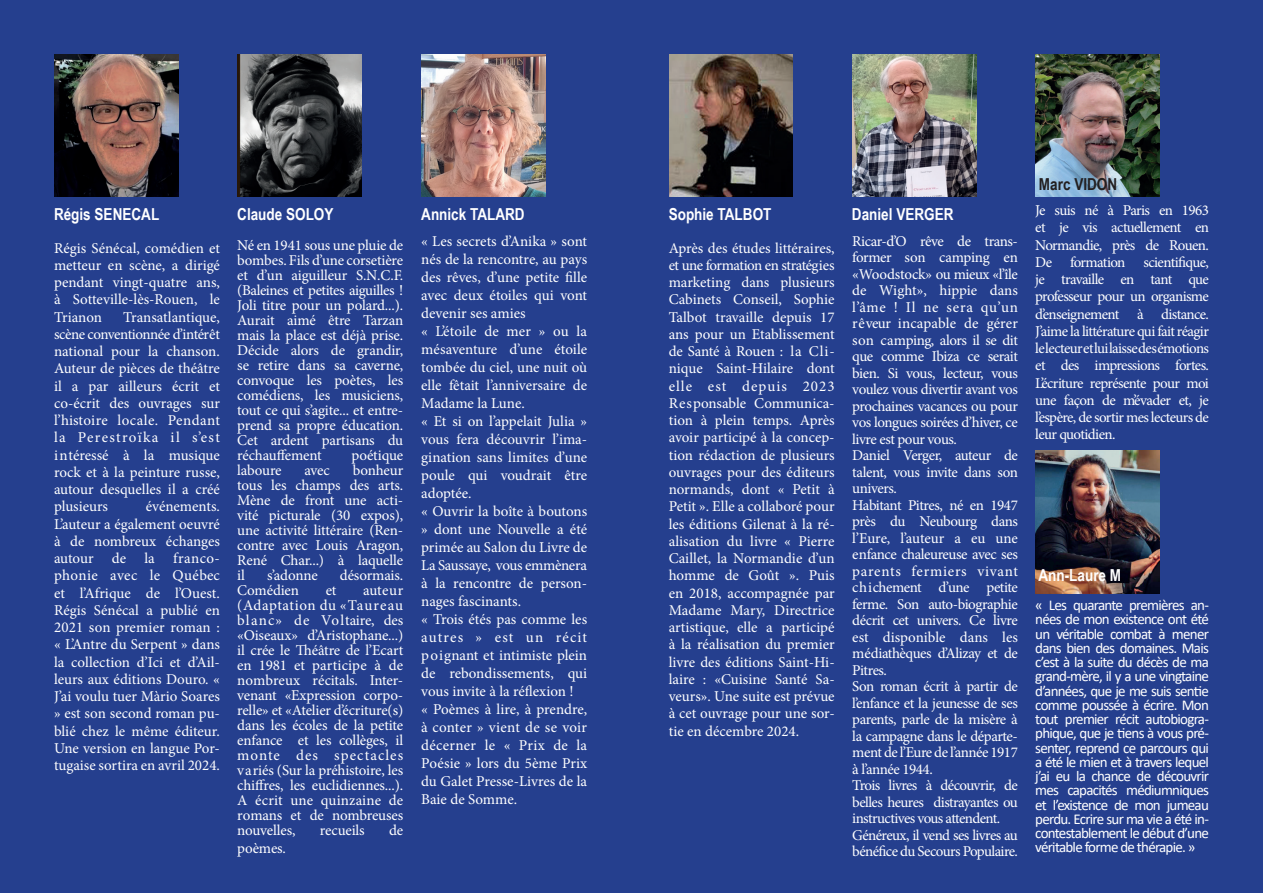
<style>
.page{position:relative;width:1263px;height:893px;background:#253f8e}
.page>*{position:absolute;margin:0;border:0;box-sizing:border-box;transform-origin:0 0}
.t1{font:700 16.5px "Arial Narrow";color:#fff}
.t2{font:700 16.5px "Arial Narrow";color:#231f20}
.t3{font:15px/17.2px "Minion Pro";letter-spacing:-.01em;color:#fff;text-align:justify}
.t4{font:15px/16.5px "Minion Pro";letter-spacing:-.03em;color:#fff}
.t5{font:15px/14.2px "Calibri";letter-spacing:-.05em;color:#fff;text-align:justify}
</style>
<div class="page">
<img style="left:54px;top:54px;width:124px;height:143px">
<img style="left:238px;top:54px;width:123px;height:143px">
<img style="left:422px;top:54px;width:123px;height:143px">
<img style="left:669px;top:54px;width:124px;height:143px">
<img style="left:852px;top:54px;width:124px;height:143px">
<img style="left:1035px;top:54px;width:124px;height:143px">
<img style="left:1035px;top:451px;width:124px;height:143px">
<p class="t1" style="left:54px;top:202px;width:107px">Régis SENECAL</p>
<p class="t3" style="left:54px;top:239px;width:167px">Régis Sénécal, comédien et metteur en scène, a dirigé pendant vingt-quatre ans, à Sotteville-lès-Rouen, le Trianon</p>
<p class="t3" style="left:54px;top:308px;width:167px;text-indent:69px">Transatlantique, scène conventionnée d’intérêt national pour la chanson.<br>Auteur de pièces de théâtre il a par ailleurs écrit et co-écrit des ouvrages sur l’histoire locale. Pendant la Perestroïka il s’est intéressé à la musique rock et à la peinture russe, autour desquelles il a créé plusieurs</p>
<p class="t3" style="left:54px;top:498px;width:167px;text-indent:92px">événements.<br>L’auteur a également oeuvré à de nombreux échanges autour de la franco&shy;phonie avec le Québec et l’Afrique de l’Ouest.<br>Régis Sénécal a publié en 2021 son premier roman : « L’Antre du Serpent » dans la collection d’Ici et d’Ail&shy;leurs aux éditions Douro. « J’ai voulu tuer Màrio Soares » est son second roman pu&shy;blié chez le même éditeur.<br>Une version en langue Por&shy;tugaise sortira en avril 2024.</p>
<p class="t1" style="left:237px;top:202px;width:98px">Claude SOLOY</p>
<p class="t3" style="left:237px;top:238px;width:167px;line-height:15px">Né en 1941 sous une pluie de bombes. Fils d’une corsetière et d’un aiguilleur S.N.C.F. (Baleines et petites aiguilles !<br>Joli titre pour un polard...).<br>Aurait aimé être Tarzan mais la place est déjà prise.<br>Décide alors de grandir, se retire dans sa caverne, convoque les poètes, les comédiens, les musiciens, tout ce qui s’agite... et entre&shy;prend sa propre éducation.<br>Cet ardent partisans du réchauffement</p>
<p class="t3" style="left:352px;top:447px;width:53px">poétique</p>
<p class="t3" style="left:237px;top:463px;width:167px;line-height:15px;text-indent:115px">bonheur tous les champs des arts.<br>Mène de front une acti&shy;vité picturale (30 expos), une activité littéraire (Ren&shy;contre avec Louis Aragon, René Char...) à laquelle il</p>
<p class="t3" style="left:237px;top:462px;width:46px">laboure</p>
<p class="t3" style="left:304px;top:462px;width:27px">avec</p>
<p class="t3" style="left:267px;top:567px;width:52px">s’adonne</p>
<p class="t3" style="left:340px;top:567px;width:65px">désormais.</p>
<p class="t3" style="left:237px;top:582px;width:63px">Comédien</p>
<p class="t3" style="left:326px;top:582px;width:12px">et</p>
<p class="t3" style="left:237px;top:583px;width:167px;line-height:15px;text-indent:126px">auteur (Adaptation du «Taureau blanc» de Voltaire, des «Oiseaux» d’Aristophane...) il crée le Théâtre de l’Ecart en 1981 et participe à de nombreux récitals. Inter&shy;venant «Expression corpo&shy;relle» et «Atelier d’écriture(s) dans les écoles de la petite enfance et les collèges, il monte des spectacles variés (Sur la préhistoire, les chiffres, les euclidiennes...).<br>A écrit une quinzaine de romans et de nombreuses nouvelles,</p>
<p class="t3" style="left:320px;top:822px;width:46px">recueils</p>
<p class="t3" style="left:389px;top:822px;width:16px">de</p>
<p class="t3" style="left:237px;top:839px;width:50px">poèmes.</p>
<p class="t1" style="left:421px;top:202px;width:105px">Annick TALARD</p>
<p class="t1" style="left:669px;top:202px;width:104px">Sophie TALBOT</p>
<p class="t3" style="left:669px;top:239px;width:167px">Après des études littéraires, et une formation en stratégies marketing dans plusieurs Cabinets Conseil, Sophie Talbot travaille depuis 17 ans pour un Etablissement de Santé à Rouen : la Cli&shy;nique Saint-Hilaire dont elle est depuis 2023<br>Responsable Communica&shy;tion à plein temps. Après avoir participé à la concep&shy;tion rédaction de plusieurs ouvrages pour des éditeurs normands, dont « Petit à Petit ». Elle a collaboré pour les éditions Gilenat à la ré&shy;alisation du livre « Pierre Caillet, la Normandie d’un homme de Goût ». Puis en 2018, accompagnée par Madame Mary, Directrice artistique, elle a participé à la réalisation du premier livre des éditions Saint-Hi&shy;laire : «Cuisine Santé Sa&shy;veurs». Une suite est prévue à cet ouvrage pour une sor&shy;tie en décembre 2024.</p>
<p class="t1" style="left:852px;top:202px;width:103px">Daniel VERGER</p>
<p class="t3" style="left:421px;top:232px;width:167px;line-height:18px;text-align:left">« Les secrets d’Anika » sont nés de la rencontre, au pays des rêves, d’une petite fille avec deux étoiles qui vont devenir ses amies<br>« L’étoile de mer » ou la mésaventure d’une étoile tombée du ciel, une nuit où elle fêtait l’anniversaire de<br>Madame la Lune.<br>« Et si on l’appelait Julia » vous fera découvrir l’ima&shy;gination sans limites d’une poule qui voudrait être adoptée.<br>« Ouvrir la boîte à boutons » dont une Nouvelle a été primée au Salon du Livre de<br>La Saussaye, vous emmènera à la rencontre de person&shy;nages fascinants.<br>« Trois étés pas comme les autres » est un récit poignant et intimiste plein de rebondissements, qui vous invite à la réflexion !<br>« Poèmes à lire, à prendre, à conter » vient de se voir décerner le « Prix de la<br>Poésie » lors du 5ème Prix du Galet Presse-Livres de la<br>Baie de Somme.</p>
<p class="t4" style="left:852px;top:233px;width:167px">Ricar-d’O rêve de trans&shy;former son camping en «Woodstock» ou mieux «l’île de Wight», hippie dans l’âme ! Il ne sera qu’un rêveur incapable de gérer son camping, alors il se dit que comme Ibiza ce serait bien. Si vous, lecteur, vous voulez vous divertir avant vos prochaines vacances ou pour vos longues soirées d’hiver, ce livre est pour vous.<br>Daniel Verger, auteur de talent, vous invite dans son univers.<br>Habitant Pitres, né en 1947 près du Neubourg dans l’Eure, l’auteur a eu une enfance chaleureuse avec ses parents fermiers vivant chichement d’une petite ferme. Son auto-biographie décrit cet univers. Ce livre est disponible dans les médiathèques d’Alizay et de<br>Pitres.<br>Son roman écrit à partir de l’enfance et la jeunesse de ses parents, parle de la misère à la campagne dans le départe&shy;ment de l’Eure de l’année 1917 à l’année 1944.<br>Trois livres à découvrir, de belles heures distrayantes ou instructives vous attendent.<br>Généreux, il vend ses livres au bénéfice du Secours Populaire.</p>
<p class="t2" style="left:1039px;top:171px;width:80px">Marc VIDON</p>
<p class="t3" style="left:1035px;top:202px;width:175px">Je suis né à Paris en 1963 et je vis actuellement en Normandie, près de Rouen.<br>De formation scientifique, je travaille en tant que professeur pour un organisme d’enseignement à distance.<br>J’aime la littérature qui fait réagir le lecteur et lui laisse des émotions et des impressions fortes.<br>L’écriture représente pour moi une façon de m’évader et, je l’espère, de sortir mes lecteurs de leur quotidien.</p>
<p class="t1" style="left:1038px;top:562px;width:84px">Ann-Laure M</p>
<p class="t5" style="left:1035px;top:597px;width:175px">« Les quarante premières an&shy;nées de mon existence ont été un véritable combat à mener dans bien des domaines. Mais c’est à la suite du décès de ma grand-mère, il y a une vingtaine d’années, que je me suis sentie comme poussée à écrire. Mon tout premier récit autobiogra&shy;phique, que je tiens à vous pré&shy;senter, reprend ce parcours qui a été le mien et à travers lequel j’ai eu la chance de découvrir mes capacités médiumniques et l’existence de mon jumeau perdu. Ecrire sur ma vie a été in&shy;contestablement le début d’une véritable forme de thérapie. »</p>
</div>
